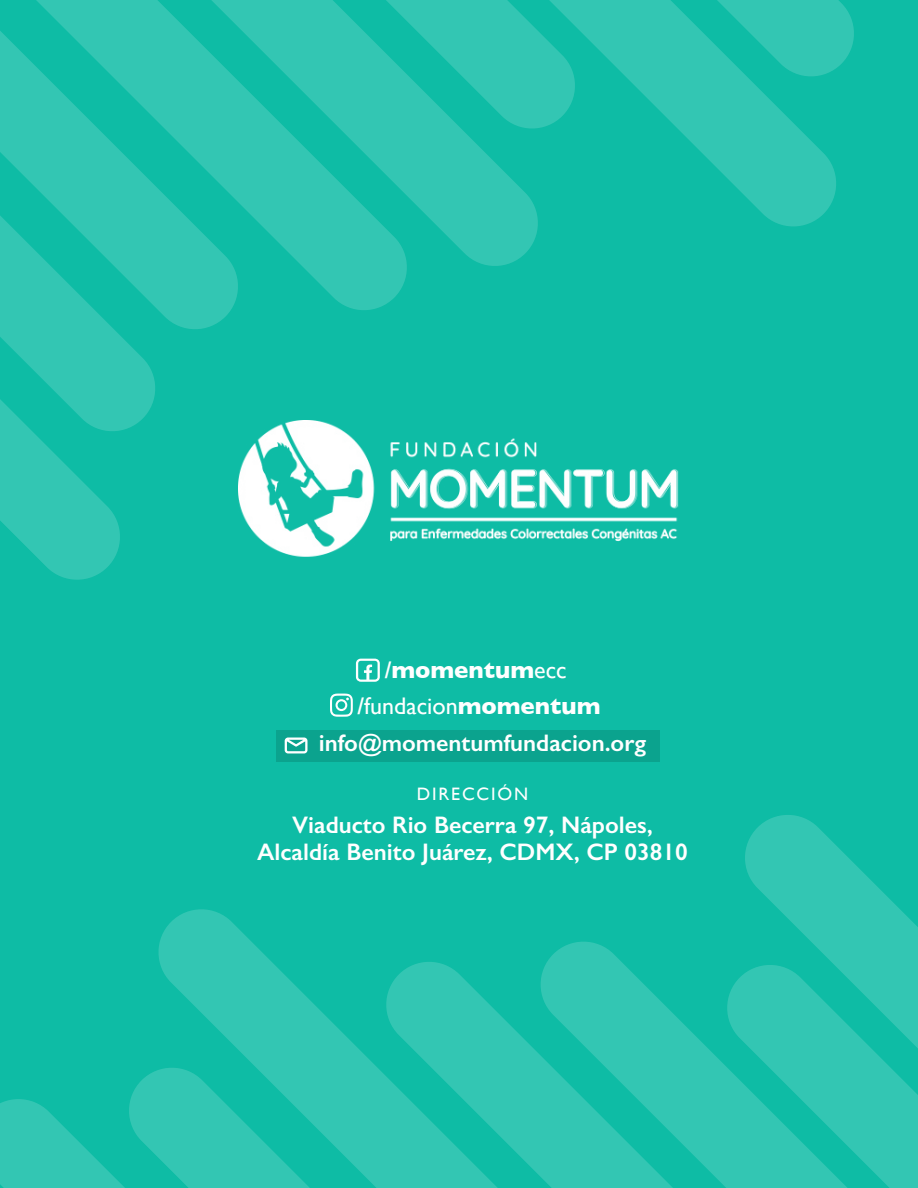
<style>
.page{position:relative;width:918px;height:1188px;background:#0ebca5}
.page>*{position:absolute;margin:0;border:0;box-sizing:border-box;transform-origin:0 0}
.t1{font:600 24px/27.6px "Gill Sans";color:#fff;text-align:center}
.t2{font:700 24px/36px "Gill Sans";color:#fff;text-align:center}
.t3{font:18px "Gill Sans";letter-spacing:.1em;color:#fff}
.s1{font-weight:600}
.s2{font-weight:400}
</style>
<div class="page">
<div style="left:276px;top:730px;width:384px;height:31px;background:#0ba38e"></div>
<img style="left:238px;top:420px;width:441px;height:137px">
<svg style="left:285px;top:738px;width:23px;height:15px"></svg>
<svg style="left:330px;top:694px;width:23px;height:23px"></svg>
<svg style="left:356px;top:659px;width:24px;height:23px"></svg>
<svg style="left:0;top:435px;width:120px;height:145px;fill:#33c6b3"></svg>
<svg style="left:0;top:333px;width:155px;height:102px;fill:#33c6b3"></svg>
<svg style="left:0;top:314px;width:228px;height:19px;fill:#33c6b3"></svg>
<svg style="left:0;top:270px;width:407px;height:44px;fill:#33c6b3"></svg>
<svg style="left:0;top:231px;width:537px;height:39px;fill:#33c6b3"></svg>
<svg style="left:840px;top:2px;width:14px;height:63px"></svg>
<svg style="left:0;top:0;width:840px;height:231px;fill:#33c6b3"></svg>
<svg style="left:0;top:0;width:579px;height:133px;fill:#33c6b3"></svg>
<svg style="left:0;top:1099px;width:125px;height:89px;fill:#33c6b3"></svg>
<svg style="left:129px;top:1072px;width:25px;height:81px;fill:#33c6b3"></svg>
<svg style="left:154px;top:909px;width:228px;height:279px;fill:#33c6b3"></svg>
<svg style="left:382px;top:962px;width:154px;height:226px;fill:#33c6b3"></svg>
<svg style="left:745px;top:815px;width:173px;height:122px;fill:#33c6b3"></svg>
<svg style="left:536px;top:937px;width:382px;height:251px;fill:#33c6b3"></svg>
<p class="t2" style="left:358px;top:652px;width:244px"><span class="s1">/</span>momentum<span class="s2">ecc </span><span class="s1">/</span><span class="s2">fundacion</span>momentum</p>
<p class="t1" style="left:319px;top:729px;width:329px">info@momentumfundacion.org</p>
<p class="t3" style="left:417px;top:783px;width:113px">DIRECCIÓN</p>
<p class="t1" style="left:257px;top:810px;width:432px">Viaducto Rio Becerra 97, Nápoles,<br>Alcaldía Benito Juárez, CDMX, CP 03810</p>
</div>
